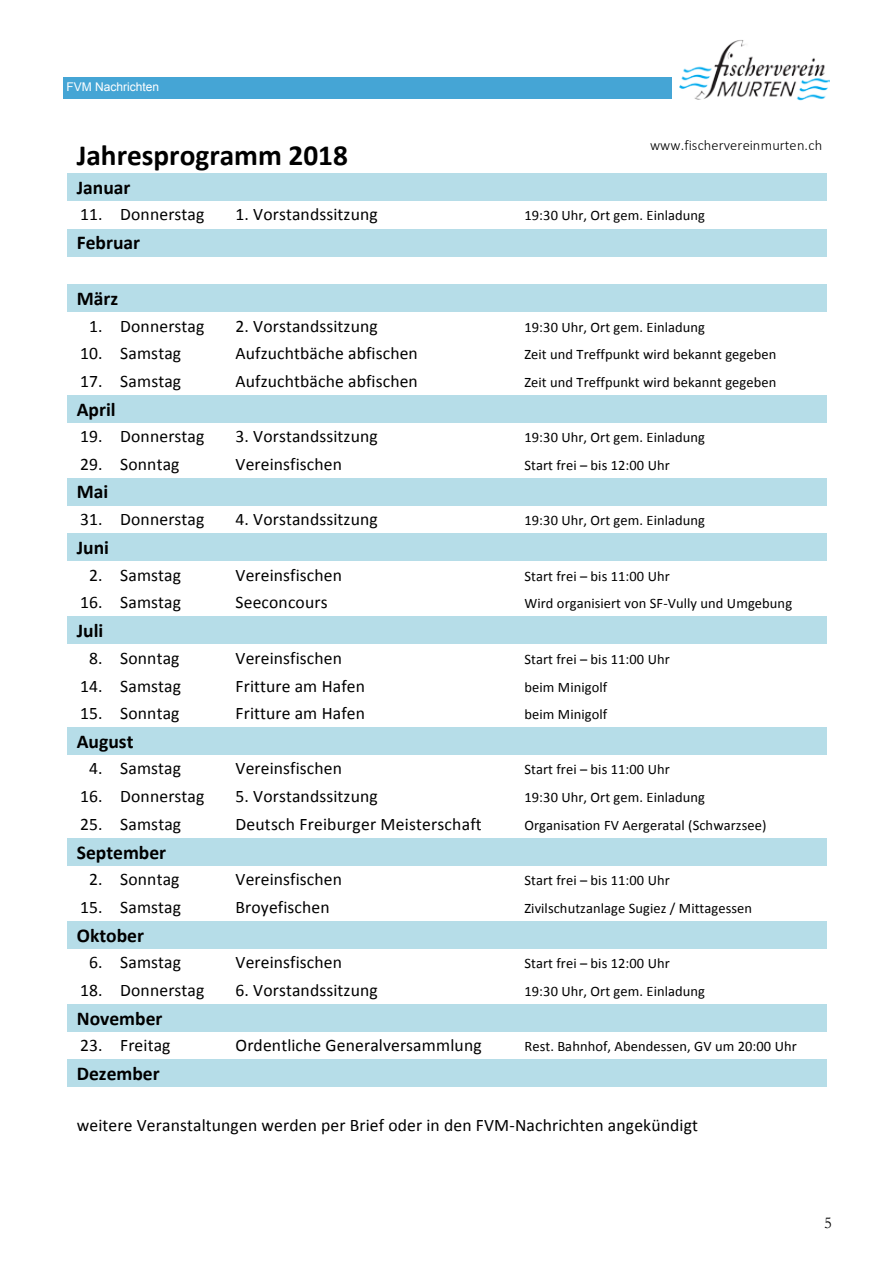
<style>
.page{position:relative;width:893px;height:1263px;background:#fff}
.page>*{position:absolute;margin:0;border:0;box-sizing:border-box;transform-origin:0 0}
.t1{font:700 29.25px "Calibri";color:#000}
.t2{font:700 19.5px "Calibri";color:#000}
.t3{font:17.55px "Calibri";letter-spacing:.01em;color:#000}
.t4{font:16.5px "Garamond";color:#000}
.t5{font:14.4px "Calibri";letter-spacing:.005em;color:#000}
.t6{font:300 14.4px "Calibri";letter-spacing:.005em;color:#000}
.t7{font:12px "Arial";color:#fff}
</style>
<div class="page">
<div style="left:68px;top:173px;width:759px;height:28px;background:#b6dde8"></div>
<div style="left:68px;top:229px;width:759px;height:27px;background:#b6dde8"></div>
<div style="left:68px;top:284px;width:759px;height:28px;background:#b6dde8"></div>
<div style="left:68px;top:395px;width:759px;height:28px;background:#b6dde8"></div>
<div style="left:68px;top:478px;width:759px;height:27px;background:#b6dde8"></div>
<div style="left:68px;top:533px;width:759px;height:28px;background:#b6dde8"></div>
<div style="left:68px;top:616px;width:759px;height:28px;background:#b6dde8"></div>
<div style="left:68px;top:727px;width:759px;height:28px;background:#b6dde8"></div>
<div style="left:68px;top:838px;width:759px;height:27px;background:#b6dde8"></div>
<div style="left:68px;top:921px;width:759px;height:27px;background:#b6dde8"></div>
<div style="left:68px;top:1004px;width:759px;height:28px;background:#b6dde8"></div>
<div style="left:68px;top:1059px;width:759px;height:28px;background:#b6dde8"></div>
<div style="left:63px;top:78px;width:609px;height:21px;background:#45a5d5"></div>
<img style="left:680px;top:40px;width:149px;height:61px">
<p class="t7" style="left:66px;top:79px;width:94px">FVM Nachrichten</p>
<p class="t6" style="left:650px;top:136px;width:174px">www.fischervereinmurten.ch</p>
<h1 class="t1" style="left:77px;top:137px;width:273px">Jahresprogramm 2018</h1>
<p class="t2" style="left:77px;top:175px;width:55px">Januar</p>
<p class="t3" style="left:80px;top:204px;width:126px">11. Donnerstag</p>
<p class="t3" style="left:236px;top:204px;width:144px">1. Vorstandssitzung</p>
<p class="t5" style="left:524px;top:207px;width:182px">19:30 Uhr, Ort gem. Einladung</p>
<p class="t2" style="left:77px;top:230px;width:65px">Februar</p>
<p class="t2" style="left:77px;top:286px;width:43px">März</p>
<p class="t3" style="left:89px;top:315px;width:117px">1. Donnerstag</p>
<p class="t3" style="left:236px;top:315px;width:144px">2. Vorstandssitzung</p>
<p class="t5" style="left:524px;top:318px;width:182px">19:30 Uhr, Ort gem. Einladung</p>
<p class="t3" style="left:80px;top:342px;width:103px">10. Samstag</p>
<p class="t3" style="left:236px;top:342px;width:184px">Aufzuchtbäche abfischen</p>
<p class="t5" style="left:524px;top:345px;width:253px">Zeit und Treffpunkt wird bekannt gegeben</p>
<p class="t3" style="left:80px;top:370px;width:103px">17. Samstag</p>
<p class="t3" style="left:236px;top:370px;width:184px">Aufzuchtbäche abfischen</p>
<p class="t5" style="left:524px;top:373px;width:253px">Zeit und Treffpunkt wird bekannt gegeben</p>
<p class="t2" style="left:77px;top:397px;width:40px">April</p>
<p class="t3" style="left:80px;top:425px;width:126px">19. Donnerstag</p>
<p class="t3" style="left:236px;top:425px;width:144px">3. Vorstandssitzung</p>
<p class="t5" style="left:524px;top:428px;width:182px">19:30 Uhr, Ort gem. Einladung</p>
<p class="t3" style="left:80px;top:453px;width:101px">29. Sonntag</p>
<p class="t3" style="left:236px;top:453px;width:108px">Vereinsfischen</p>
<p class="t5" style="left:524px;top:456px;width:147px">Start frei – bis 12:00 Uhr</p>
<p class="t2" style="left:77px;top:479px;width:33px">Mai</p>
<p class="t3" style="left:80px;top:508px;width:126px">31. Donnerstag</p>
<p class="t3" style="left:236px;top:508px;width:144px">4. Vorstandssitzung</p>
<p class="t5" style="left:524px;top:511px;width:182px">19:30 Uhr, Ort gem. Einladung</p>
<p class="t2" style="left:77px;top:535px;width:34px">Juni</p>
<p class="t3" style="left:89px;top:564px;width:94px">2. Samstag</p>
<p class="t3" style="left:236px;top:564px;width:108px">Vereinsfischen</p>
<p class="t5" style="left:524px;top:567px;width:147px">Start frei – bis 11:00 Uhr</p>
<p class="t3" style="left:80px;top:591px;width:103px">16. Samstag</p>
<p class="t3" style="left:236px;top:591px;width:94px">Seeconcours</p>
<p class="t5" style="left:524px;top:594px;width:269px">Wird organisiert von SF-Vully und Umgebung</p>
<p class="t2" style="left:77px;top:618px;width:28px">Juli</p>
<p class="t3" style="left:89px;top:647px;width:92px">8. Sonntag</p>
<p class="t3" style="left:236px;top:647px;width:108px">Vereinsfischen</p>
<p class="t5" style="left:524px;top:650px;width:147px">Start frei – bis 11:00 Uhr</p>
<p class="t3" style="left:80px;top:675px;width:103px">14. Samstag</p>
<p class="t3" style="left:236px;top:675px;width:131px">Fritture am Hafen</p>
<p class="t5" style="left:524px;top:678px;width:84px">beim Minigolf</p>
<p class="t3" style="left:80px;top:702px;width:101px">15. Sonntag</p>
<p class="t3" style="left:236px;top:702px;width:131px">Fritture am Hafen</p>
<p class="t5" style="left:524px;top:705px;width:84px">beim Minigolf</p>
<p class="t2" style="left:77px;top:729px;width:58px">August</p>
<p class="t3" style="left:89px;top:757px;width:94px">4. Samstag</p>
<p class="t3" style="left:236px;top:757px;width:108px">Vereinsfischen</p>
<p class="t5" style="left:524px;top:761px;width:147px">Start frei – bis 11:00 Uhr</p>
<p class="t3" style="left:80px;top:785px;width:126px">16. Donnerstag</p>
<p class="t3" style="left:236px;top:785px;width:144px">5. Vorstandssitzung</p>
<p class="t5" style="left:524px;top:788px;width:182px">19:30 Uhr, Ort gem. Einladung</p>
<p class="t3" style="left:80px;top:813px;width:103px">25. Samstag</p>
<p class="t3" style="left:236px;top:813px;width:248px">Deutsch Freiburger Meisterschaft</p>
<p class="t5" style="left:524px;top:816px;width:244px">Organisation FV Aergeratal (Schwarzsee)</p>
<p class="t2" style="left:77px;top:840px;width:91px">September</p>
<p class="t3" style="left:89px;top:868px;width:92px">2. Sonntag</p>
<p class="t3" style="left:236px;top:868px;width:108px">Vereinsfischen</p>
<p class="t5" style="left:524px;top:871px;width:147px">Start frei – bis 11:00 Uhr</p>
<p class="t3" style="left:80px;top:896px;width:103px">15. Samstag</p>
<p class="t3" style="left:236px;top:896px;width:96px">Broyefischen</p>
<p class="t5" style="left:524px;top:899px;width:229px">Zivilschutzanlage Sugiez / Mittagessen</p>
<p class="t2" style="left:77px;top:923px;width:69px">Oktober</p>
<p class="t3" style="left:89px;top:951px;width:94px">6. Samstag</p>
<p class="t3" style="left:236px;top:951px;width:108px">Vereinsfischen</p>
<p class="t5" style="left:524px;top:954px;width:147px">Start frei – bis 12:00 Uhr</p>
<p class="t3" style="left:80px;top:979px;width:126px">18. Donnerstag</p>
<p class="t3" style="left:236px;top:979px;width:144px">6. Vorstandssitzung</p>
<p class="t5" style="left:524px;top:982px;width:182px">19:30 Uhr, Ort gem. Einladung</p>
<p class="t2" style="left:77px;top:1006px;width:87px">November</p>
<p class="t3" style="left:80px;top:1034px;width:92px">23. Freitag</p>
<p class="t3" style="left:236px;top:1034px;width:248px">Ordentliche Generalversammlung</p>
<p class="t5" style="left:524px;top:1037px;width:274px">Rest. Bahnhof, Abendessen, GV um 20:00 Uhr</p>
<p class="t2" style="left:77px;top:1061px;width:84px">Dezember</p>
<p class="t3" style="left:77px;top:1114px;width:623px">weitere Veranstaltungen werden per Brief oder in den FVM-Nachrichten angekündigt</p>
<p class="t4" style="left:824px;top:1212px;width:9px">5</p>
</div>
